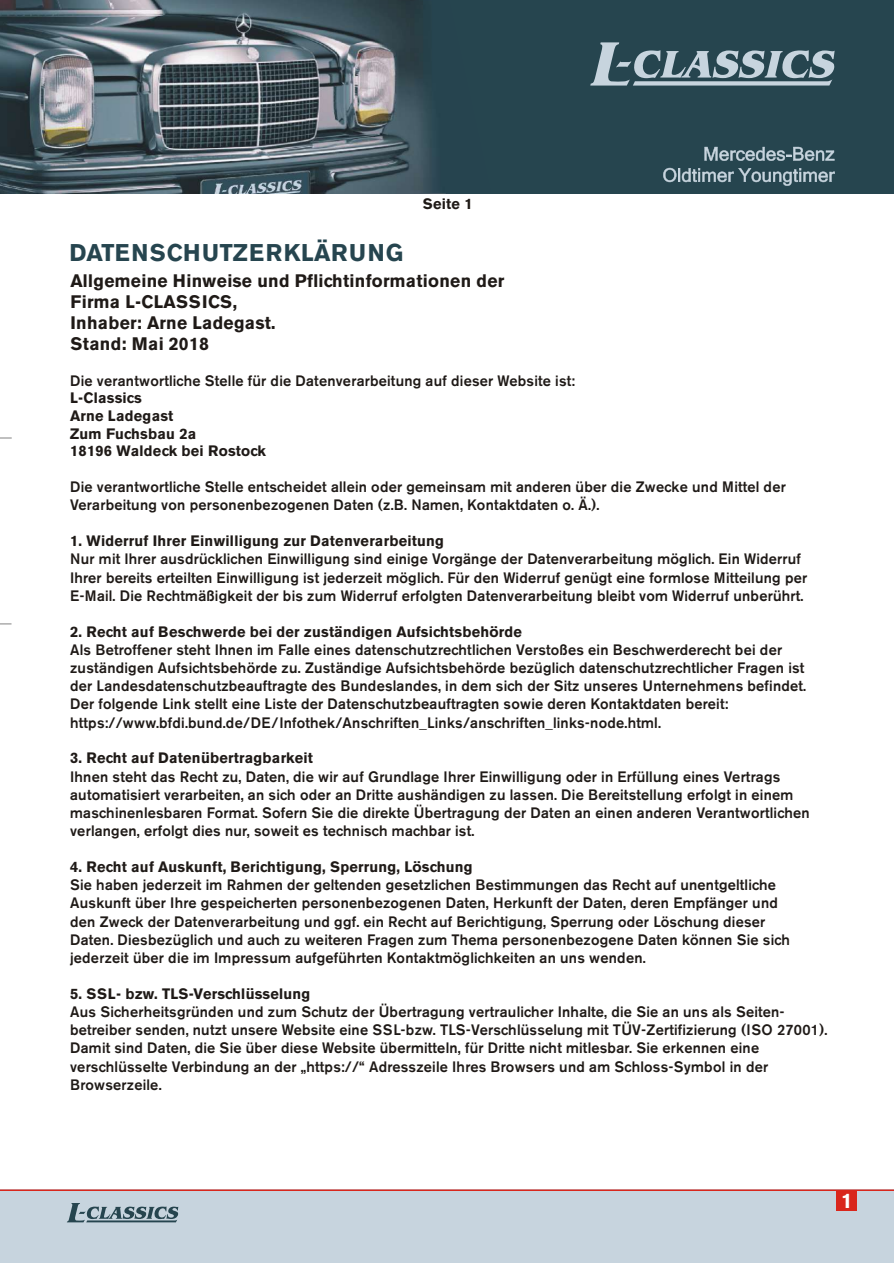
<style>
.page{position:relative;width:894px;height:1263px;background:#fff}
.page>*{position:absolute;margin:0;border:0;box-sizing:border-box;transform-origin:0 0}
.t1{font:700 24px "Volvo Sans";letter-spacing:.02em;color:#26454f}
.t2{font:700 20.85px "Volvo Sans";color:#fff}
.t3{font:700 18px/21.1px "Volvo Sans";color:#1f1a17}
.t4{font:500 15px/18.1px "Volvo Sans";color:#1f1a17}
.t5{font:700 15px/17.7px "Volvo Sans";color:#1f1a17}
</style>
<div class="page">
<svg style="left:0;top:624px;width:12px;height:1px"></svg>
<svg style="left:0;top:438px;width:12px;height:1px"></svg>
<div style="left:0;top:1190px;width:894px;height:73px;background:#c7d4de"></div>
<div style="left:0;top:0;width:894px;height:194px;background:#26454f"></div>
<svg style="left:590px;top:42px;width:245px;height:44px"></svg>
<svg style="left:705px;top:147px;width:129px;height:14px"></svg>
<svg style="left:663px;top:168px;width:172px;height:18px"></svg>
<img style="left:0;top:0;width:446px;height:194px">
<img style="left:397px;top:0;width:49px;height:193px">
<hr style="left:0;top:1190px;width:894px;height:1px;background:#d9261c">
<svg style="left:67px;top:1203px;width:111px;height:19px"></svg>
<div style="left:837px;top:1191px;width:20px;height:20px;background:#d9261c"></div>
<h1 class="t1" style="left:69px;top:243px;width:336px">DATENSCHUTZERKLÄRUNG</h1>
<p class="t5" style="left:423px;top:196px;width:51px">Seite 1</p>
<p class="t3" style="left:71px;top:271px;width:436px">Allgemeine Hinweise und Pflichtinformationen der<br>Firma L-CLASSICS,<br>Inhaber: Arne Ladegast.<br>Stand: Mai 2018</p>
<p class="t4" style="left:70px;top:372px;width:507px">Die verantwortliche Stelle für die Datenverarbeitung auf dieser Website ist:</p>
<p class="t5" style="left:70px;top:390px;width:198px">L-Classics<br>Arne Ladegast<br>Zum Fuchsbau 2a<br>18196 Waldeck bei Rostock</p>
<p class="t4" style="left:70px;top:479px;width:717px">Die verantwortliche Stelle entscheidet allein oder gemeinsam mit anderen über die Zwecke und Mittel der<br>Verarbeitung von personenbezogenen Daten (z.B. Namen, Kontaktdaten o. Ä.).</p>
<p class="t5" style="left:70px;top:533px;width:376px">1. Widerruf Ihrer Einwilligung zur Datenverarbeitung</p>
<p class="t4" style="left:70px;top:551px;width:739px">Nur mit Ihrer ausdrücklichen Einwilligung sind einige Vorgänge der Datenverarbeitung möglich. Ein Widerruf<br>Ihrer bereits erteilten Einwilligung ist jederzeit möglich. Für den Widerruf genügt eine formlose Mitteilung per<br>E-Mail. Die Rechtmäßigkeit der bis zum Widerruf erfolgten Datenverarbeitung bleibt vom Widerruf unberührt.</p>
<p class="t5" style="left:70px;top:624px;width:454px">2. Recht auf Beschwerde bei der zuständigen Aufsichtsbehörde</p>
<p class="t4" style="left:70px;top:641px;width:738px">Als Betroffener steht Ihnen im Falle eines datenschutzrechtlichen Verstoßes ein Beschwerderecht bei der zuständigen Aufsichtsbehörde zu. Zuständige Aufsichtsbehörde bezüglich datenschutzrechtlicher Fragen ist der Landesdatenschutzbeauftragte des Bundeslandes, in dem sich der Sitz unseres Unternehmens befindet.<br>Der folgende Link stellt eine Liste der Datenschutzbeauftragten sowie deren Kontaktdaten bereit: https://www.bfdi.bund.de/DE/Infothek/Anschriften_Links/anschriften_links-node.html.</p>
<p class="t5" style="left:70px;top:750px;width:245px">3. Recht auf Datenübertragbarkeit</p>
<p class="t4" style="left:70px;top:768px;width:741px">Ihnen steht das Recht zu, Daten, die wir auf Grundlage Ihrer Einwilligung oder in Erfüllung eines Vertrags automatisiert verarbeiten, an sich oder an Dritte aushändigen zu lassen. Die Bereitstellung erfolgt in einem maschinenlesbaren Format. Sofern Sie die direkte Übertragung der Daten an einen anderen Verantwortlichen verlangen, erfolgt dies nur, soweit es technisch machbar ist.</p>
<p class="t5" style="left:70px;top:859px;width:404px">4. Recht auf Auskunft, Berichtigung, Sperrung, Löschung</p>
<p class="t4" style="left:70px;top:877px;width:722px">Sie haben jederzeit im Rahmen der geltenden gesetzlichen Bestimmungen das Recht auf unentgeltliche Auskunft über Ihre gespeicherten personenbezogenen Daten, Herkunft der Daten, deren Empfänger und den Zweck der Datenverarbeitung und ggf. ein Recht auf Berichtigung, Sperrung oder Löschung dieser Daten. Diesbezüglich und auch zu weiteren Fragen zum Thema personenbezogene Daten können Sie sich jederzeit über die im Impressum aufgeführten Kontaktmöglichkeiten an uns wenden.</p>
<p class="t5" style="left:70px;top:986px;width:242px">5. SSL- bzw. TLS-Verschlüsselung</p>
<p class="t4" style="left:70px;top:1004px;width:759px">Aus Sicherheitsgründen und zum Schutz der Übertragung vertraulicher Inhalte, die Sie an uns als Seiten&shy;betreiber senden, nutzt unsere Website eine SSL-bzw. TLS-Verschlüsselung mit TÜV-Zertifizierung (ISO 27001).<br>Damit sind Daten, die Sie über diese Website übermitteln, für Dritte nicht mitlesbar. Sie erkennen eine verschlüsselte Verbindung an der „https://“ Adresszeile Ihres Browsers und am Schloss-Symbol in der Browserzeile.</p>
<h2 class="t2" style="left:841px;top:1192px;width:13px">1</h2>
</div>
